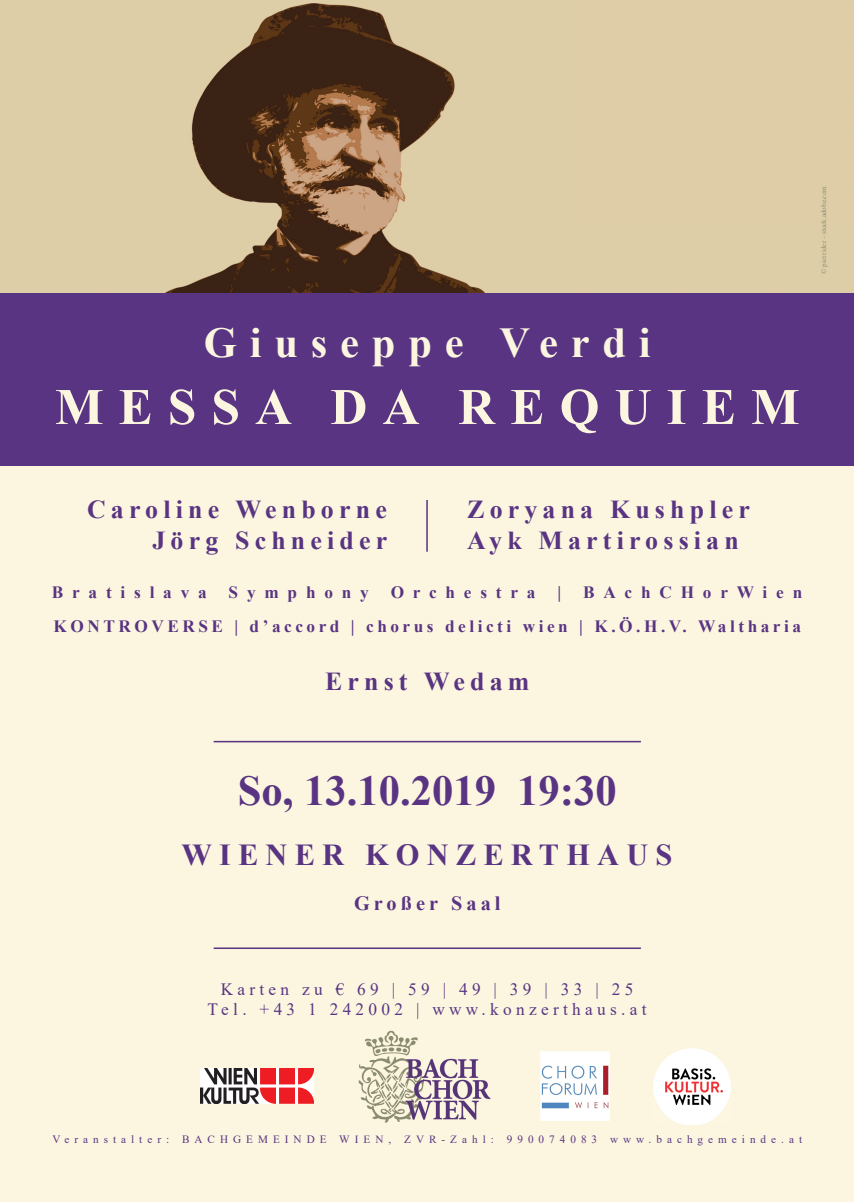
<style>
.page{position:relative;width:854px;height:1202px;background:#fff}
.page>*{position:absolute;margin:0;border:0;box-sizing:border-box;transform-origin:0 0}
.t1{font:700 51.2px "Times New Roman";letter-spacing:.295em;color:#fcf6e0}
.t2{font:700 42.6px "Times New Roman";color:#593482}
.t3{font:700 42.6px "Times New Roman";letter-spacing:.3em;color:#fcf6e0}
.t4{font:700 30.4px "Times New Roman";letter-spacing:.235em;color:#593482}
.t5{font:700 25.9px/31px "Times New Roman";letter-spacing:.2em;color:#593482;text-align:right}
.t6{font:700 20.3px "Times New Roman";letter-spacing:.2em;color:#593482}
.t7{font:17.2px/20.7px "Times New Roman";letter-spacing:.25em;color:#593482;text-align:center}
.t8{font:700 17.2px "Times New Roman";letter-spacing:.205em;color:#593482}
.t9{font:700 17.2px "Times New Roman";letter-spacing:.51em;color:#593482}
.t10{font:11.2px "Times New Roman";letter-spacing:.45em;color:#593482}
.t11{font:7.1px "Times New Roman";color:#8b8d6f}
</style>
<div class="page">
<div style="left:0;top:0;width:853px;height:1202px;background:#fcf6e0"></div>
<img style="left:0;top:0;width:853px;height:293px">
<div style="left:0;top:293px;width:853px;height:172px;background:#593482"></div>
<hr style="left:426px;top:500px;width:1px;height:52px;background:#593482">
<hr style="left:213px;top:741px;width:427px;height:1px;background:#593482">
<hr style="left:213px;top:947px;width:427px;height:2px;background:#593482">
<img style="left:358px;top:1019px;width:133px;height:104px">
<img style="left:353px;top:1135px;width:147px;height:1px">
<img style="left:540px;top:1052px;width:69px;height:68px">
<img style="left:201px;top:1069px;width:112px;height:34px">
<img style="left:653px;top:1048px;width:77px;height:77px">
<h2 class="t3" style="left:204px;top:312px;width:448px">Giuseppe Verdi</h2>
<h1 class="t1" style="left:55px;top:370px;width:745px">MESSA DA REQUIEM</h1>
<p class="t11" style="left:818px;top:274px;width:89px;rotate:-90deg">© pict rider – stock.adobe.com</p>
<p class="t5" style="left:87px;top:493px;width:301px">Caroline Wenborne<br>Jörg Schneider</p>
<p class="t5" style="left:467px;top:493px;width:284px;text-align:left">Zoryana Kushpler<br>Ayk Martirossian</p>
<p class="t9" style="left:52px;top:580px;width:156px">Bratislava</p>
<p class="t9" style="left:228px;top:580px;width:142px">Symphony</p>
<p class="t9" style="left:390px;top:580px;width:146px">Orchestra</p>
<p class="t8" style="left:557px;top:580px;width:5px">|</p>
<p class="t9" style="left:583px;top:580px;width:220px">BAchCHorWien</p>
<p class="t8" style="left:53px;top:614px;width:748px">KONTROVERSE | d’accord | chorus delicti wien | K.Ö.H.V. Waltharia</p>
<p class="t5" style="left:325px;top:665px;width:206px">Ernst Wedam</p>
<h2 class="t2" style="left:238px;top:760px;width:380px">So, 13.10.2019 19:30</h2>
<p class="t4" style="left:181px;top:833px;width:492px">WIENER KONZERTHAUS</p>
<p class="t6" style="left:354px;top:889px;width:148px">Großer Saal</p>
<p class="t7" style="left:207px;top:978px;width:440px">Karten zu € 69 | 59 | 49 | 39 | 33 | 25<br>Tel. +43 1 242002 | www.konzerthaus.at</p>
<p class="t10" style="left:52px;top:1131px;width:750px">Veranstalter: BACHGEMEINDE WIEN, ZVR-Zahl: 990074083 www.bachgemeinde.at</p>
</div>
